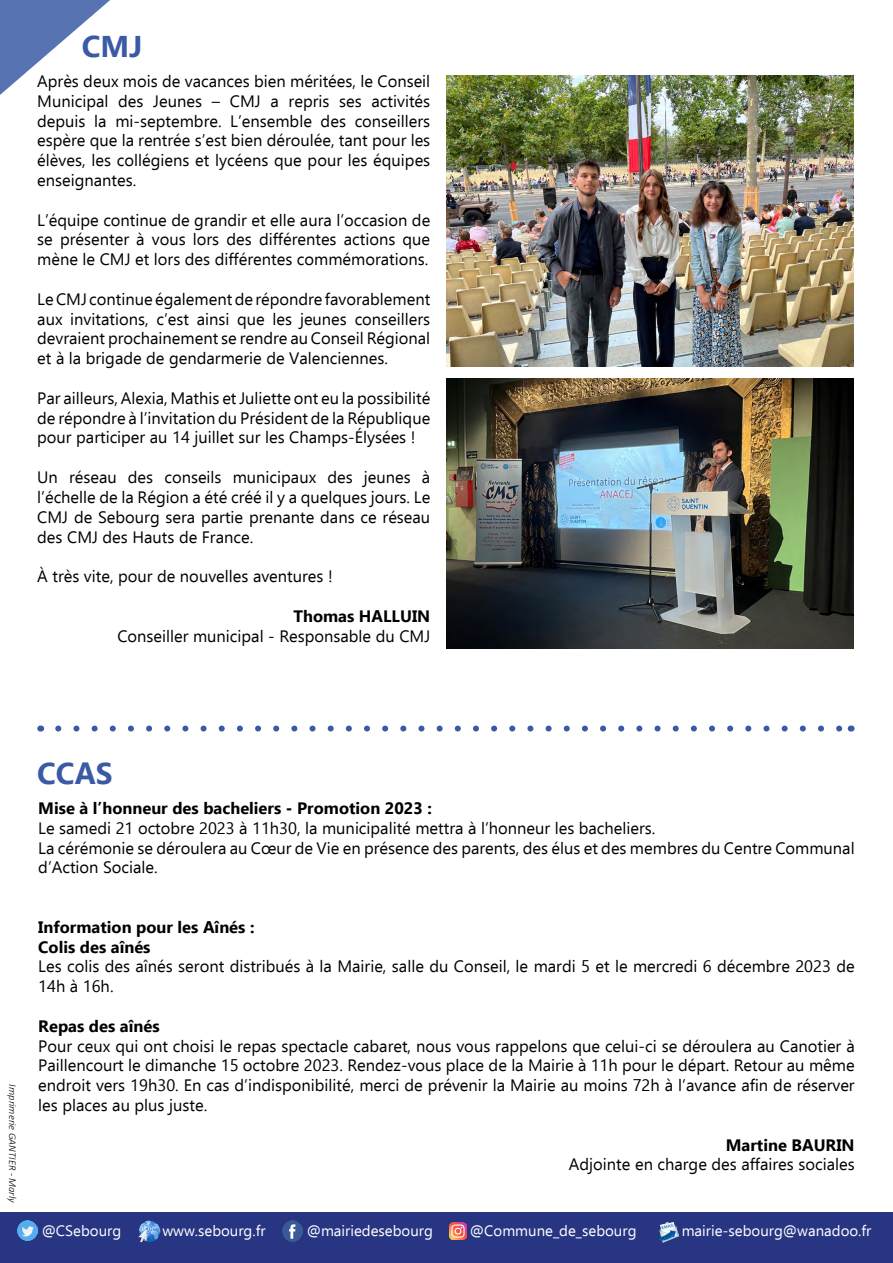
<style>
.page{position:relative;width:893px;height:1263px;background:#fff}
.page>*{position:absolute;margin:0;border:0;box-sizing:border-box;transform-origin:0 0}
.t1{font:700 30px "Ebrima";color:#3b5aa5}
.t2{font:16.5px/19.8px "Ebrima";color:#000;text-align:justify}
.t3{font:700 16.5px/19.8px "Ebrima";color:#000}
.t4{font:15px "Ebrima";color:#fff}
.t5{font:italic 300 10.5px "Calibri";color:#000}
</style>
<div class="page">
<svg style="left:0;top:0;width:110px;height:95px"></svg>
<div style="left:0;top:1213px;width:893px;height:50px;background:#283583"></div>
<img style="left:17px;top:1220px;width:20px;height:21px">
<img style="left:138px;top:1221px;width:22px;height:21px">
<img style="left:283px;top:1221px;width:20px;height:20px">
<img style="left:449px;top:1222px;width:18px;height:18px">
<img style="left:658px;top:1222px;width:21px;height:20px">
<img style="left:446px;top:378px;width:408px;height:270px">
<img style="left:446px;top:76px;width:408px;height:290px">
<svg style="left:58px;top:725px;width:784px;height:6px"></svg>
<h1 class="t1" style="left:82px;top:23px;width:62px">CMJ</h1>
<p class="t2" style="left:37px;top:71px;width:394px">Après deux mois de vacances bien méritées, le Conseil Municipal des Jeunes – CMJ a repris ses activités depuis la mi-septembre. L’ensemble des conseillers espère que la rentrée s’est bien déroulée, tant pour les élèves, les collégiens et lycéens que pour les équipes enseignantes.</p>
<p class="t2" style="left:37px;top:209px;width:395px">L’équipe continue de grandir et elle aura l’occasion de se présenter à vous lors des différentes actions que mène le CMJ et lors des différentes commémorations.</p>
<p class="t2" style="left:37px;top:289px;width:395px">Le CMJ continue également de répondre favorablement aux invitations, c’est ainsi que les jeunes conseillers devraient prochainement se rendre au Conseil Régional et à la brigade de gendarmerie de Valenciennes.</p>
<p class="t2" style="left:37px;top:388px;width:395px">Par ailleurs, Alexia, Mathis et Juliette ont eu la possibilité de répondre à l’invitation du Président de la République pour participer au 14 juillet sur les Champs-Élysées !</p>
<p class="t2" style="left:37px;top:467px;width:395px">Un réseau des conseils municipaux des jeunes à l’échelle de la Région a été créé il y a quelques jours. Le CMJ de Sebourg sera partie prenante dans ce réseau des CMJ des Hauts de France.</p>
<p class="t2" style="left:37px;top:566px;width:297px">À très vite, pour de nouvelles aventures !</p>
<p class="t3" style="left:293px;top:605px;width:138px">Thomas HALLUIN</p>
<p class="t2" style="left:117px;top:625px;width:314px">Conseiller municipal - Responsable du CMJ</p>
<p class="t5" style="left:19px;top:1084px;width:120px;rotate:90deg">Imprimerie GANTIER - Marly</p>
<h1 class="t1" style="left:37px;top:750px;width:77px">CCAS</h1>
<p class="t3" style="left:38px;top:797px;width:395px">Mise à l’honneur des bacheliers - Promotion 2023 :</p>
<p class="t2" style="left:38px;top:817px;width:818px;text-align:left">Le samedi 21 octobre 2023 à 11h30, la municipalité mettra à l’honneur les bacheliers.<br>La cérémonie se déroulera au Cœur de Vie en présence des parents, des élus et des membres du Centre Communal d’Action Sociale.</p>
<p class="t3" style="left:38px;top:916px;width:218px">Information pour les Aînés :<br>Colis des aînés</p>
<p class="t2" style="left:38px;top:956px;width:818px">Les colis des aînés seront distribués à la Mairie, salle du Conseil, le mardi 5 et le mercredi 6 décembre 2023 de<br>14h à 16h.</p>
<p class="t3" style="left:38px;top:1015px;width:123px">Repas des aînés</p>
<p class="t2" style="left:38px;top:1035px;width:818px">Pour ceux qui ont choisi le repas spectacle cabaret, nous vous rappelons que celui-ci se déroulera au Canotier à Paillencourt le dimanche 15 octobre 2023. Rendez-vous place de la Mairie à 11h pour le départ. Retour au même endroit vers 19h30. En cas d’indisponibilité, merci de prévenir la Mairie au moins 72h à l’avance afin de réserver les places au plus juste.</p>
<p class="t3" style="left:726px;top:1134px;width:130px">Martine BAURIN</p>
<p class="t2" style="left:569px;top:1154px;width:287px">Adjointe en charge des affaires sociales</p>
<p class="t4" style="left:42px;top:1220px;width:81px">@CSebourg</p>
<p class="t4" style="left:162px;top:1220px;width:105px">www.sebourg.fr</p>
<p class="t4" style="left:307px;top:1220px;width:128px">@mairiedesebourg</p>
<p class="t4" style="left:470px;top:1220px;width:168px">@Commune_de_sebourg</p>
<p class="t4" style="left:682px;top:1220px;width:191px">mairie-sebourg@wanadoo.fr</p>
</div>
